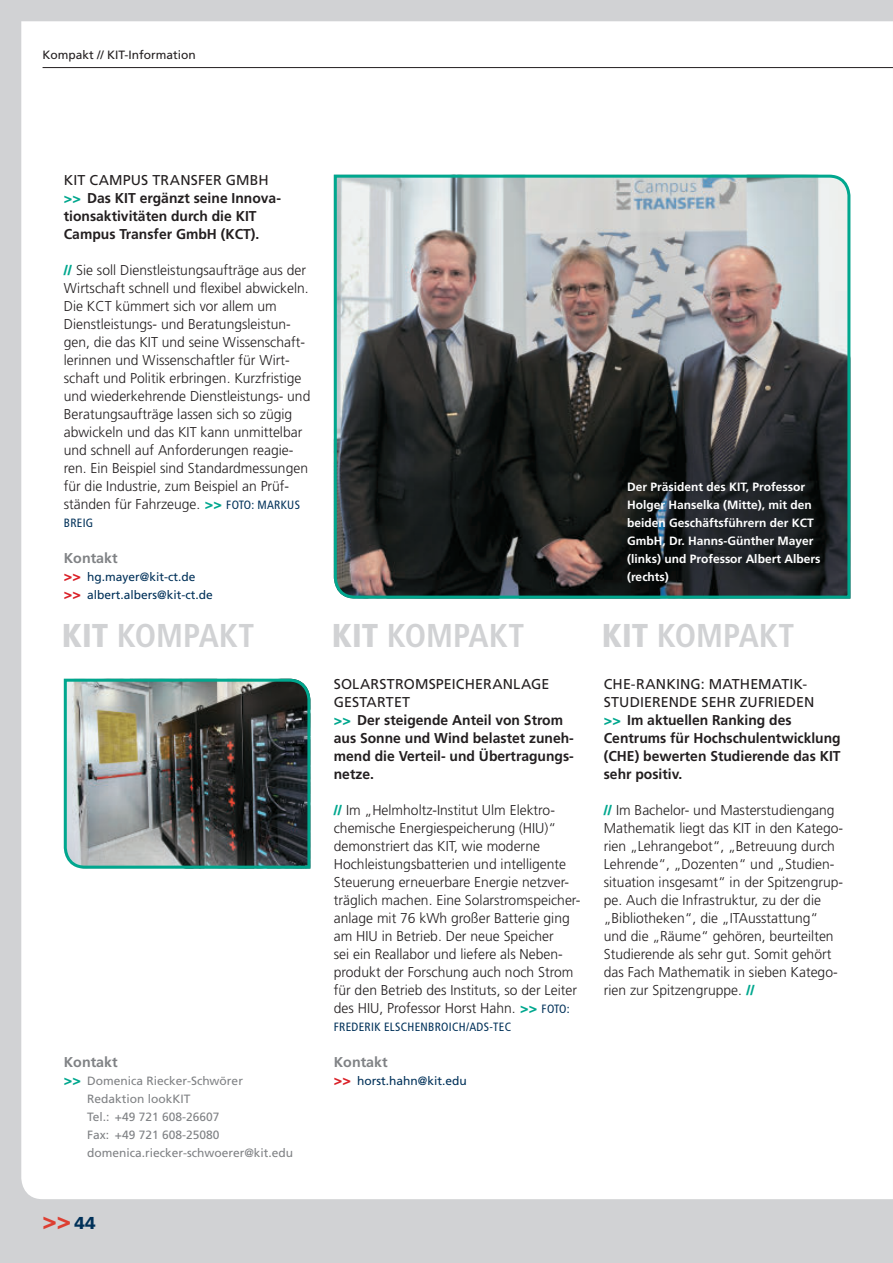
<style>
.page{position:relative;width:893px;height:1263px;background:#d1d2d4}
.page>*{position:absolute;margin:0;border:0;box-sizing:border-box;transform-origin:0 0}
.t1{font:700 condensed 33px "Frutiger";color:#d1d2d4}
.t2{font:900 24px "Frutiger";color:#dd3f32}
.t3{font:300 14.25px/18px "Frutiger";color:#231f20}
.t4{font:700 14.25px/18px "Frutiger";color:#231f20}
.t5{font:14.25px "Frutiger";letter-spacing:.01em;color:#231f20}
.t6{font:700 14.25px "Frutiger";color:#808285}
.t7{font:700 12px/18px "Frutiger";color:#fff}
.t8{font:12px "Frutiger";color:#808285}
.t9{font:12px/18px "Frutiger";color:#003159}
.t10{font:condensed 12px "Frutiger";letter-spacing:.025em;color:#003159}
.t11{font:12px "Frutiger";color:#231f20}
.s1{font-weight:400}
.s2{font-weight:900;color:#00a78e}
.s3{font-weight:400;font-stretch:condensed;font-size:12px;color:#003159}
.s4{font-weight:900;font-size:14.25px;color:#da2128}
.s5{font-weight:900}
.s6{font-weight:900;font-size:14.25px;color:#00a78e}
.s7{font-size:17.25px;color:#003159}
</style>
<div class="page">
<div style="left:21px;top:21px;width:871px;height:1178px;background:#fff"></div>
<hr style="left:43px;top:67px;width:850px;height:1px;background:#231f20">
<svg style="left:892px;top:21px;width:1px;height:1178px"></svg>
<img style="left:62px;top:677px;width:250px;height:193px">
<svg style="left:332px;top:173px;width:520px;height:427px;background:#666969"></svg>
<p class="t11" style="left:43px;top:48px;width:155px">Kompakt // KIT-Information</p>
<p class="t4" style="left:64px;top:170px;width:218px;text-indent:26px"><span class="s1">Cam pus Transfer Gm bH </span><span class="s2">&gt;&gt;</span> Das KIT ergänzt seine Innova&shy;tionsaktivitäten durch die KIT<br>Campus Transfer GmbH (KCT).</p>
<p class="t3" style="left:64px;top:261px;width:248px"><span class="s2">//</span> Sie soll Dienstleistungsaufträge aus der Wirtschaft schnell und flexibel abwickeln.<br>Die KCT kümmert sich vor allem um Dienstleistungs- und Beratungsleistun&shy;gen, die das KIT und seine Wissenschaft&shy;lerinnen und Wissenschaftler für Wirt&shy;schaft und Politik erbringen. Kurzfristige und wiederkehrende Dienstleistungs- und Beratungsaufträge lassen sich so zügig abwickeln und das KIT kann unmittelbar und schnell auf Anforderungen reagie&shy;ren. Ein Beispiel sind Standardmessungen für die Industrie, zum Beispiel an Prüf&shy;ständen für Fahrzeuge. <span class="s2">&gt;&gt;</span> <span class="s3">FOTO: MARKUS</span></p>
<p class="t10" style="left:64px;top:515px;width:31px">BREIG</p>
<p class="t6" style="left:64px;top:549px;width:55px">Kontakt</p>
<p class="t9" style="left:64px;top:567px;width:151px"><span class="s4">&gt;&gt;</span> hg.mayer@kit-ct.de <span class="s4">&gt;&gt;</span> albert.albers@kit-ct.de</p>
<p class="t5" style="left:64px;top:171px;width:8px">KIT</p>
<p class="t7" style="left:627px;top:477px;width:195px">Der Präsident des KIT, Professor<br>Holger Hanselka (Mitte), mit den beiden Geschäftsführern der KCT<br>GmbH, Dr. Hanns-Günther Mayer (links) und Professor Albert Albers (rechts)</p>
<p class="t1" style="left:62px;top:616px;width:194px"><span class="s5">Kit</span> KOMPAKT</p>
<p class="t1" style="left:332px;top:616px;width:194px"><span class="s5">Kit</span> KOMPAKT</p>
<p class="t1" style="left:602px;top:616px;width:194px"><span class="s5">Kit</span> KOMPAKT</p>
<p class="t6" style="left:64px;top:1053px;width:55px">Kontakt</p>
<p class="t8" style="left:64px;top:1073px;width:181px"><span class="s6">&gt;&gt;</span> Domenica Riecker-Schwörer</p>
<p class="t8" style="left:87px;top:1091px;width:92px">Redaktion lookKIT</p>
<p class="t8" style="left:64px;top:1109px;width:157px">Tel.: +49 721 608-26607</p>
<p class="t8" style="left:64px;top:1127px;width:157px">Fax: +49 721 608-25080</p>
<p class="t8" style="left:87px;top:1145px;width:208px">domenica.riecker-schwoerer@kit.edu</p>
<p class="t2" style="left:43px;top:1206px;width:55px">&gt;&gt; <span class="s7">44</span></p>
<p class="t5" style="left:334px;top:675px;width:132px">Solarstromspeicher</p>
<p class="t5" style="left:492px;top:675px;width:56px">anlage</p>
<p class="t4" style="left:334px;top:692px;width:242px"><span class="s1">gestartet<br></span><span class="s2">&gt;&gt;</span> Der steigende Anteil von Strom aus Sonne und Wind belastet zuneh&shy;mend die Verteil- und Übertragungs&shy;netze.</p>
<p class="t3" style="left:334px;top:801px;width:247px"><span class="s2">//</span> Im „Helmholtz-Institut Ulm Elektro&shy;chemische Energiespeicherung (HIU)“ demonstriert das KIT, wie moderne Hochleistungsbatterien und intelligente Steuerung erneuerbare Energie netzver&shy;träglich machen. Eine Solarstromspeicher&shy;anlage mit 76 kWh großer Batterie ging am HIU in Betrieb. Der neue Speicher<br>sei ein Reallabor und liefere als Neben&shy;produkt der Forschung auch noch Strom für den Betrieb des Instituts, so der Leiter des HIU, Professor Horst Hahn. <span class="s2">&gt;&gt;</span> <span class="s3">FOTO:</span></p>
<p class="t10" style="left:334px;top:1019px;width:179px">FREDERIK ELSCHENBROICH/ADS-TEC</p>
<p class="t6" style="left:334px;top:1053px;width:55px">Kontakt</p>
<p class="t9" style="left:334px;top:1071px;width:135px"><span class="s4">&gt;&gt;</span> horst.hahn@kit.edu</p>
<p class="t5" style="left:604px;top:675px;width:147px">CHE-Ranking: Mathem</p>
<p class="t5" style="left:772px;top:675px;width:37px">atik-</p>
<p class="t5" style="left:604px;top:693px;width:107px">Studierende sehr</p>
<p class="t4" style="left:604px;top:692px;width:238px;text-indent:136px"><span class="s1">zufrieden<br></span><span class="s2">&gt;&gt;</span> Im aktuellen Ranking des<br>Centrums für Hochschulentwicklung (CHE) bewerten Studierende das KIT sehr positiv.</p>
<p class="t3" style="left:604px;top:801px;width:240px"><span class="s2">//</span> Im Bachelor- und Masterstudiengang Mathematik liegt das KIT in den Katego&shy;rien „Lehrangebot“, „Betreuung durch Lehrende“, „Dozenten“ und „Studien&shy;situation insgesamt“ in der Spitzengrup&shy;pe. Auch die Infrastruktur, zu der die „Bibliotheken“, die „ITAusstattung“ und die „Räume“ gehören, beurteilten Studierende als sehr gut. Somit gehört das Fach Mathematik in sieben Katego&shy;rien zur Spitzengruppe. <span class="s2">//</span></p>
</div>
